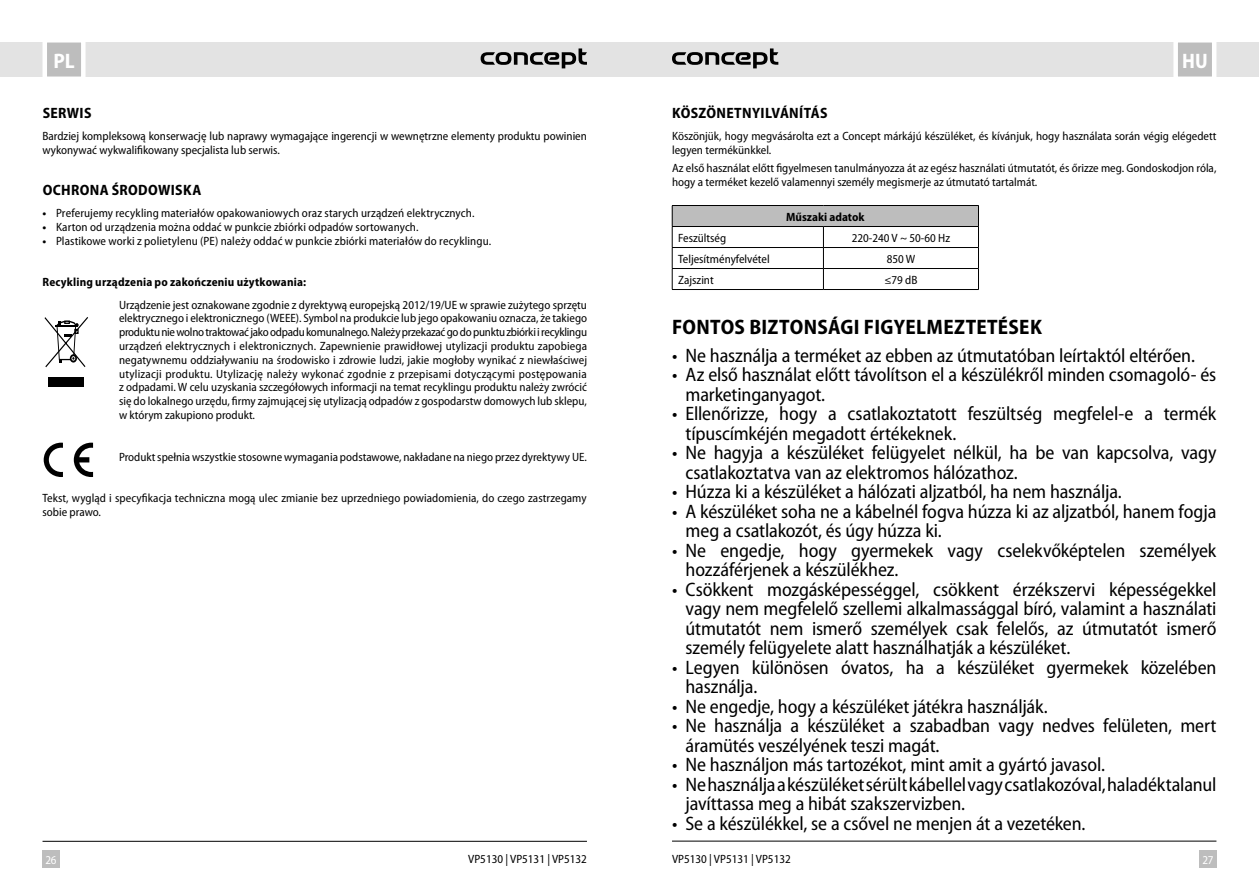
<style>
.page{position:relative;width:1259px;height:893px;background:#fff}
.page>*{position:absolute;margin:0;border:0;box-sizing:border-box;transform-origin:0 0}
.Nadpis_odsazení_2_mm{font:700 semi-condensed 21px "Myriad Pro";letter-spacing:.015em;color:#000}
.t1{font:700 semi-condensed 21px "Myriad Pro";color:#fff;scale:.96 1}
.t2{font:700 semi-condensed 21px "Myriad Pro";color:#fff}
.t3{font:semi-condensed 19.5px/19.5px "Myriad Pro";letter-spacing:-.005em;color:#000}
.Nadpis_odsazení_2_mm-2{font:700 semi-condensed 15px "Myriad Pro";letter-spacing:.02em;color:#000}
.text{font:semi-condensed 12px/13.8px "Myriad Pro";color:#000}
.Nadpis_odsazení_2_mm-3{font:700 semi-condensed 12px "Myriad Pro";letter-spacing:.015em;color:#000}
.t4{font:semi-condensed 12px "Myriad Pro";color:#fff}
.s1{font-weight:700}
</style>
<div class="page">
<div style="left:629px;top:43px;width:630px;height:34px;background:#e3e3e3"></div>
<div style="left:1199px;top:850px;width:17px;height:17px;background:#bdbdbd"></div>
<svg style="left:1171px;top:42px;width:47px;height:35px;background:#cecece"></svg>
<hr style="left:672px;top:841px;width:544px;height:1px;background:#000">
<svg style="left:672px;top:48px;width:106px;height:20px"></svg>
<div style="left:0;top:43px;width:629px;height:34px;background:#e3e3e3"></div>
<div style="left:43px;top:850px;width:17px;height:17px;background:#bdbdbd"></div>
<svg style="left:40px;top:42px;width:48px;height:35px;background:#cecece"></svg>
<hr style="left:43px;top:841px;width:544px;height:1px;background:#000">
<svg style="left:480px;top:48px;width:107px;height:20px"></svg>
<div style="left:48px;top:377px;width:36px;height:10px;background:#000"></div>
<svg style="left:44px;top:317px;width:44px;height:51px"></svg>
<svg style="left:43px;top:442px;width:20px;height:35px"></svg>
<svg style="left:74px;top:442px;width:20px;height:35px"></svg>
<div style="left:672px;top:205px;width:306px;height:21px;background:#bdbdbd"></div>
<hr style="left:672px;top:205px;width:151px;height:1px;background:#000">
<hr style="left:823px;top:205px;width:155px;height:1px;background:#000">
<hr style="left:672px;top:226px;width:151px;height:1px;background:#000">
<hr style="left:823px;top:226px;width:155px;height:1px;background:#000">
<hr style="left:672px;top:247px;width:151px;height:1px;background:#000">
<hr style="left:823px;top:247px;width:155px;height:1px;background:#000">
<hr style="left:672px;top:268px;width:151px;height:1px;background:#000">
<svg style="left:672px;top:206px;width:1px;height:83px"></svg>
<hr style="left:823px;top:268px;width:155px;height:1px;background:#000">
<svg style="left:823px;top:227px;width:1px;height:62px"></svg>
<svg style="left:978px;top:206px;width:1px;height:83px"></svg>
<hr style="left:672px;top:289px;width:151px;height:1px;background:#000">
<hr style="left:823px;top:289px;width:155px;height:1px;background:#000">
<h1 class="t2" style="left:53px;top:50px;width:23px">PL</h1>
<p class="Nadpis_odsazení_2_mm-2" style="left:43px;top:104px;width:50px">SERWIS</p>
<p class="text" style="left:43px;top:129px;width:546px">Bardziej kompleksową konserwację lub naprawy wymagające ingerencji w wewnętrzne elementy produktu powinien wykonywać wykwalifikowany specjalista lub serwis.</p>
<p class="Nadpis_odsazení_2_mm-2" style="left:43px;top:182px;width:160px">OCHRONA ŚRODOWISKA</p>
<p class="text" style="left:43px;top:207px;width:433px"><span class="s1">•</span> Preferujemy recykling materiałów opakowaniowych oraz starych urządzeń elektrycznych.</p>
<p class="text" style="left:43px;top:221px;width:377px"><span class="s1">•</span> Karton od urządzenia można oddać w punkcie zbiórki odpadów sortowanych.</p>
<p class="text" style="left:43px;top:234px;width:450px"><span class="s1">•</span> Plastikowe worki z polietylenu (PE) należy oddać w punkcie zbiórki materiałów do recyklingu.</p>
<p class="Nadpis_odsazení_2_mm-3" style="left:43px;top:276px;width:265px">Recykling urządzenia po zakończeniu użytkowania:</p>
<p class="text" style="left:119px;top:298px;width:469px;text-align:justify">Urządzenie jest oznakowane zgodnie z dyrektywą europejską 2012/19/UE w sprawie zużytego sprzętu elektrycznego i elektronicznego (WEEE). Symbol na produkcie lub jego opakowaniu oznacza, że takiego produktu nie wolno traktować jako odpadu komunalnego. Należy przekazać go do punktu zbiórki i recyklingu urządzeń elektrycznych i elektronicznych. Zapewnienie prawidłowej utylizacji produktu zapobiega negatywnemu oddziaływaniu na środowisko i zdrowie ludzi, jakie mogłoby wynikać z niewłaściwej utylizacji produktu. Utylizację należy wykonać zgodnie z przepisami dotyczącymi postępowania z odpadami. W celu uzyskania szczegółowych informacji na temat recyklingu produktu należy zwrócić się do lokalnego urzędu, firmy zajmującej się utylizacją odpadów z gospodarstw domowych lub sklepu, w którym zakupiono produkt.</p>
<p class="text" style="left:119px;top:450px;width:469px">Produkt spełnia wszystkie stosowne wymagania podstawowe, nakładane na niego przez dyrektywy UE.</p>
<p class="text" style="left:43px;top:491px;width:545px">Tekst, wygląd i specyfikacja techniczna mogą ulec zmianie bez uprzedniego powiadomienia, do czego zastrzegamy sobie prawo.</p>
<h1 class="t1" style="left:1182px;top:50px;width:28px">HU</h1>
<p class="Nadpis_odsazení_2_mm-2" style="left:672px;top:104px;width:157px">KÖSZÖNETNYILVÁNÍTÁS</p>
<p class="text" style="left:672px;top:129px;width:546px">Köszönjük, hogy megvásárolta ezt a Concept márkájú készüléket, és kívánjuk, hogy használata során végig elégedett legyen termékünkkel.</p>
<p class="text" style="left:672px;top:161px;width:546px">Az első használat előtt figyelmesen tanulmányozza át az egész használati útmutatót, és őrizze meg. Gondoskodjon róla, hogy a terméket kezelő valamennyi személy megismerje az útmutató tartalmát.</p>
<p class="Nadpis_odsazení_2_mm-3" style="left:786px;top:210px;width:80px">Műszaki adatok</p>
<p class="text" style="left:678px;top:231px;width:50px">Feszültség</p>
<p class="text" style="left:851px;top:231px;width:100px">220-240 V ~ 50-60 Hz</p>
<p class="text" style="left:678px;top:252px;width:93px">Teljesítményfelvétel</p>
<p class="text" style="left:886px;top:252px;width:30px">850 W</p>
<p class="text" style="left:678px;top:273px;width:37px">Zajszint</p>
<p class="text" style="left:884px;top:273px;width:35px">≤79 dB</p>
<p class="Nadpis_odsazení_2_mm" style="left:672px;top:315px;width:371px">FONTOS BIZTONSÁGI FIGYELMEZTETÉSEK</p>
<p class="t3" style="left:672px;top:346px;width:524px">• Ne használja a terméket az ebben az útmutatóban leírtaktól eltérően.</p>
<p class="t3" style="left:685px;top:365px;width:532px;text-indent:-14px">• Az első használat előtt távolítson el a készülékről minden csomagoló- és marketinganyagot.</p>
<p class="t3" style="left:685px;top:404px;width:532px;text-indent:-14px">• Ellenőrizze, hogy a csatlakoztatott feszültség megfelel-e a termék típuscímkéjén megadott értékeknek.</p>
<p class="t3" style="left:685px;top:443px;width:532px;text-indent:-14px">• Ne hagyja a készüléket felügyelet nélkül, ha be van kapcsolva, vagy csatlakoztatva van az elektromos hálózathoz.</p>
<p class="t3" style="left:672px;top:482px;width:451px">• Húzza ki a készüléket a hálózati aljzatból, ha nem használja.</p>
<p class="t3" style="left:685px;top:502px;width:532px;text-indent:-14px">• A készüléket soha ne a kábelnél fogva húzza ki az aljzatból, hanem fogja meg a csatlakozót, és úgy húzza ki.</p>
<p class="t3" style="left:685px;top:541px;width:532px;text-indent:-14px">• Ne engedje, hogy gyermekek vagy cselekvőképtelen személyek hozzáférjenek a készülékhez.</p>
<p class="t3" style="left:685px;top:580px;width:532px;text-align:justify;text-indent:-14px">• Csökkent mozgásképességgel, csökkent érzékszervi képességekkel vagy nem megfelelő szellemi alkalmassággal bíró, valamint a használati útmutatót nem ismerő személyek csak felelős, az útmutatót ismerő személy felügyelete alatt használhatják a készüléket.</p>
<p class="t3" style="left:685px;top:658px;width:532px;text-indent:-14px">• Legyen különösen óvatos, ha a készüléket gyermekek közelében használja.</p>
<p class="t3" style="left:672px;top:697px;width:377px">• Ne engedje, hogy a készüléket játékra használják.</p>
<p class="t3" style="left:685px;top:716px;width:532px;text-indent:-14px">• Ne használja a készüléket a szabadban vagy nedves felületen, mert áramütés veszélyének teszi magát.</p>
<p class="t3" style="left:672px;top:755px;width:434px">• Ne használjon más tartozékot, mint amit a gyártó javasol.</p>
<p class="t3" style="left:685px;top:775px;width:532px;text-indent:-14px">• Ne használja a készüléket sérült kábellel vagy csatlakozóval, haladéktalanul javíttassa meg a hibát szakszervizben.</p>
<p class="t3" style="left:672px;top:814px;width:415px">• Se a készülékkel, se a csővel ne menjen át a vezetéken.</p>
<p class="t4" style="left:45px;top:853px;width:13px">26</p>
<p class="text" style="left:672px;top:852px;width:120px">VP5130 | VP5131 | VP5132</p>
<p class="text" style="left:468px;top:852px;width:120px">VP5130 | VP5131 | VP5132</p>
<p class="t4" style="left:1202px;top:853px;width:13px">27</p>
</div>
